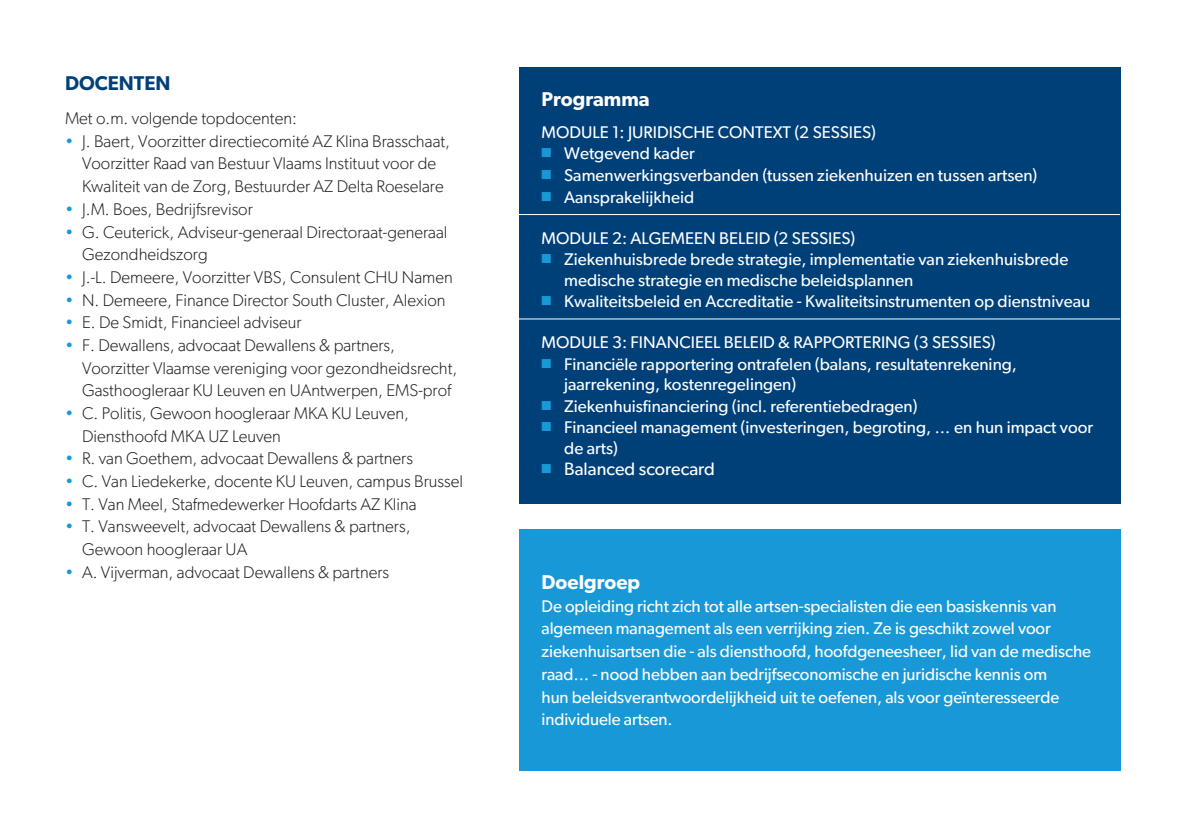
<style>
.page{position:relative;width:1187px;height:838px;background:#fff}
.page>*{position:absolute;margin:0;border:0;box-sizing:border-box;transform-origin:0 0}
.t1{font:600 20px "Gibson";color:#fff}
.t2{font:600 20px "Gibson";color:#004079}
.t3{font:18px "Gibson";color:#fff}
.t4{font:17px/22.6px "Gibson";color:#fff}
.t5{font:300 17px/22.6px "Gibson";color:#231f20}
.s1{color:#1898d6}
</style>
<div class="page">
<div style="left:519px;top:67px;width:600px;height:437px;background:#004079"></div>
<hr style="left:519px;top:214px;width:600px;height:1px;background:#fff">
<hr style="left:519px;top:318px;width:600px;height:1px;background:#fff">
<div style="left:519px;top:529px;width:600px;height:241px;background:#1898d6"></div>
<p class="t2" style="left:65px;top:71px;width:107px">DOCENTEN</p>
<p class="t5" style="left:65px;top:107px;width:233px">Met o.m. volgende topdocenten:</p>
<p class="t5" style="left:82px;top:129px;width:369px;text-indent:-17px"><span class="s1">•</span> J. Baert, Voorzitter directiecomité AZ Klina Brasschaat,<br>Voorzitter Raad van Bestuur Vlaams Instituut voor de<br>Kwaliteit van de Zorg, Bestuurder AZ Delta Roeselare</p>
<p class="t5" style="left:65px;top:197px;width:189px"><span class="s1">•</span> J.M. Boes, Bedrijfsrevisor</p>
<p class="t5" style="left:82px;top:220px;width:367px;text-indent:-17px"><span class="s1">•</span> G. Ceuterick, Adviseur-generaal Directoraat-generaal<br>Gezondheidszorg</p>
<p class="t5" style="left:65px;top:265px;width:389px"><span class="s1">•</span> J.-L. Demeere, Voorzitter VBS, Consulent CHU Namen</p>
<p class="t5" style="left:65px;top:288px;width:382px"><span class="s1">•</span> N. Demeere, Finance Director South Cluster, Alexion</p>
<p class="t5" style="left:65px;top:311px;width:238px"><span class="s1">•</span> E. De Smidt, Financieel adviseur</p>
<p class="t5" style="left:82px;top:334px;width:377px;text-indent:-17px"><span class="s1">•</span> F. Dewallens, advocaat Dewallens &amp; partners,<br>Voorzitter Vlaamse vereniging voor gezondheidsrecht,<br>Gasthoogleraar KU Leuven en UAntwerpen, EMS-prof</p>
<p class="t5" style="left:82px;top:402px;width:328px;text-indent:-17px"><span class="s1">•</span> C. Politis, Gewoon hoogleraar MKA KU Leuven,<br>Diensthoofd MKA UZ Leuven</p>
<p class="t5" style="left:65px;top:447px;width:349px"><span class="s1">•</span> R. van Goethem, advocaat Dewallens &amp; partners</p>
<p class="t5" style="left:65px;top:470px;width:399px"><span class="s1">•</span> C. Van Liedekerke, docente KU Leuven, campus Brussel</p>
<p class="t5" style="left:65px;top:492px;width:353px"><span class="s1">•</span> T. Van Meel, Stafmedewerker Hoofdarts AZ Klina</p>
<p class="t5" style="left:82px;top:515px;width:330px;text-indent:-17px"><span class="s1">•</span> T. Vansweevelt, advocaat Dewallens &amp; partners,<br>Gewoon hoogleraar UA</p>
<p class="t5" style="left:65px;top:560px;width:325px"><span class="s1">•</span> A. Vijverman, advocaat Dewallens &amp; partners</p>
<p class="t1" style="left:541px;top:87px;width:110px">Programma</p>
<p class="t4" style="left:541px;top:120px;width:336px">MODULE 1: JURIDISCHE CONTEXT (2 SESSIES)</p>
<p class="t4" style="left:541px;top:142px;width:155px"><span class="s1">■</span> Wetgevend kader</p>
<p class="t4" style="left:541px;top:164px;width:497px"><span class="s1">■</span> Samenwerkingsverbanden (tussen ziekenhuizen en tussen artsen)</p>
<p class="t4" style="left:541px;top:185px;width:154px"><span class="s1">■</span> Aansprakelijkheid</p>
<p class="t4" style="left:541px;top:226px;width:315px">MODULE 2: ALGEMEEN BELEID (2 SESSIES)</p>
<p class="t4" style="left:564px;top:249px;width:505px;line-height:20.4px;text-indent:-23px"><span class="s1">■</span> Ziekenhuisbrede brede strategie, implementatie van ziekenhuisbrede medische strategie en medische beleidsplannen</p>
<p class="t4" style="left:541px;top:290px;width:550px"><span class="s1">■</span> Kwaliteitsbeleid en Accreditatie - Kwaliteitsinstrumenten op dienstniveau</p>
<p class="t4" style="left:541px;top:330px;width:455px">MODULE 3: FINANCIEEL BELEID &amp; RAPPORTERING (3 SESSIES)</p>
<p class="t4" style="left:564px;top:353px;width:454px;line-height:20.4px;text-indent:-23px"><span class="s1">■</span> Financiële rapportering ontrafelen (balans, resultatenrekening, jaarrekening, kostenregelingen)</p>
<p class="t4" style="left:541px;top:394px;width:377px"><span class="s1">■</span> Ziekenhuisfinanciering (incl. referentiebedragen)</p>
<p class="t4" style="left:564px;top:417px;width:530px;line-height:20.4px;text-indent:-23px"><span class="s1">■</span> Financieel management (investeringen, begroting, … en hun impact voor de arts)</p>
<p class="t3" style="left:541px;top:458px;width:175px"><span class="s1">■</span> Balanced scorecard</p>
<p class="t1" style="left:541px;top:570px;width:100px">Doelgroep</p>
<p class="t4" style="left:541px;top:594px;width:551px">De opleiding richt zich tot alle artsen-specialisten die een basiskennis van algemeen management als een verrijking zien. Ze is geschikt zowel voor ziekenhuisartsen die - als diensthoofd, hoofdgeneesheer, lid van de medische raad… - nood hebben aan bedrijfseconomische en juridische kennis om<br>hun beleidsverantwoordelijkheid uit te oefenen, als voor geïnteresseerde individuele artsen.</p>
</div>
